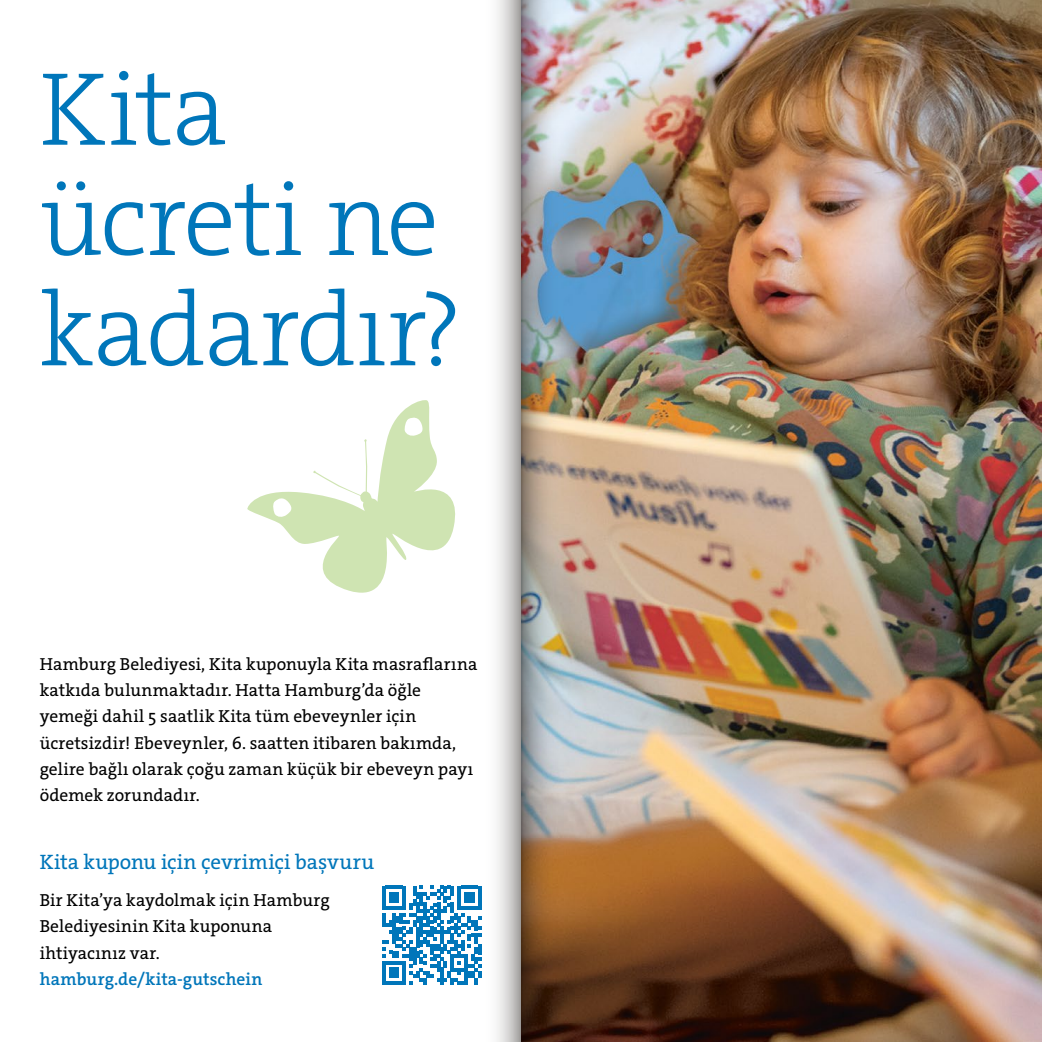
<style>
.page{position:relative;width:1042px;height:1042px;background:#fff}
.page>*{position:absolute;margin:0;border:0;box-sizing:border-box;transform-origin:0 0}
.t1{font:300 105px/110.2px "The Serif E2 s";letter-spacing:-.015em;color:#0076ba}
.t2{font:21px "The Serif E2 s";letter-spacing:.005em;color:#0076ba}
.t3{font:17.5px/26.2px "The Serif E2 s";letter-spacing:.005em;color:#000}
.t4{font:600 17.5px "The Serif E2 s";letter-spacing:.005em;color:#0076ba}
</style>
<div class="page">
<svg style="left:247px;top:400px;width:208px;height:193px"></svg>
<img style="left:561px;top:0;width:481px;height:1042px">
<svg style="left:382px;top:885px;width:99px;height:100px"></svg>
<svg style="left:481px;top:0;width:80px;height:1042px"></svg>
<h1 class="t1" style="left:40px;top:55px;width:424px">Kita ücreti ne kadardır?</h1>
<p class="t3" style="left:40px;top:651px;width:439px">Hamburg Belediyesi, Kita kuponuyla Kita masraflarına katkıda bulunmaktadır. Hatta Hamburg’da öğle yemeği dahil 5 saatlik Kita tüm ebeveynler için ücretsizdir! Ebeveynler, 6. saatten itibaren bakımda, gelire bağlı olarak çoğu zaman küçük bir ebeveyn payı ödemek zorundadır.</p>
<p class="t2" style="left:40px;top:849px;width:336px">Kita kuponu için çevrimiçi başvuru</p>
<p class="t3" style="left:40px;top:887px;width:292px">Bir Kita’ya kaydolmak için Hamburg<br>Belediyesinin Kita kuponuna ihtiyacınız var.</p>
<p class="t4" style="left:40px;top:968px;width:224px">hamburg.de/kita-gutschein</p>
</div>
